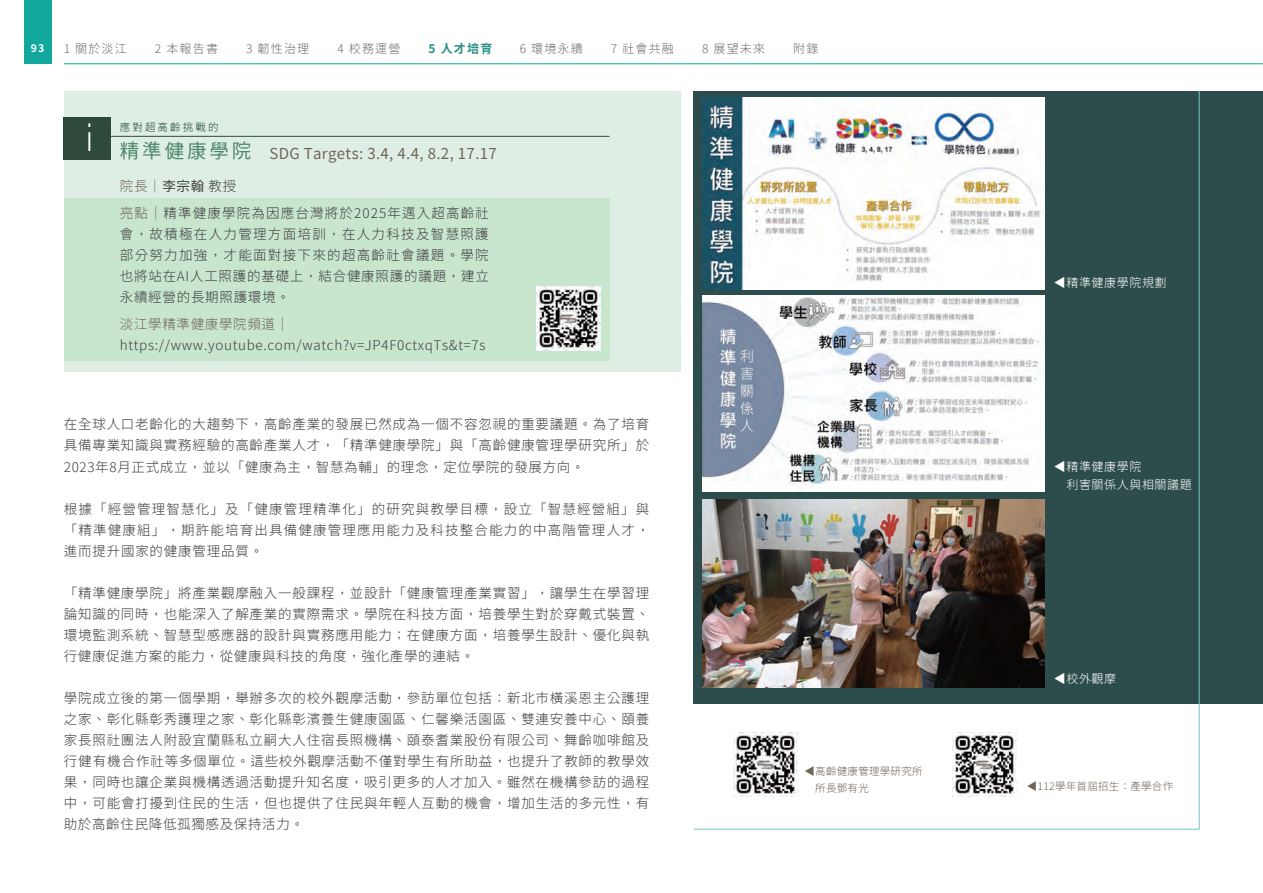
<style>
.page{position:relative;width:1263px;height:893px;background:#fff}
.page>*{position:absolute;margin:0;border:0;box-sizing:border-box;transform-origin:0 0}
.t1{font:19.5px "Taipei Sans TC Beta";letter-spacing:.15em;color:#4c876b}
.t2{font:15px "Taipei Sans TC Beta";letter-spacing:.025em;color:#716557}
.t3{font:300 13.5px/21px "Taipei Sans TC Beta";letter-spacing:.055em;color:#3e3e3f;text-align:justify}
.t4{font:300 13.5px/27px "Taipei Sans TC Beta";letter-spacing:.085em;color:#3e3e3f}
.t5{font:300 13.5px "Taipei Sans TC Beta";letter-spacing:.05em;color:#716557}
.t6{font:300 12px "Taipei Sans TC Beta";letter-spacing:.1em;color:#6c6d70}
.t7{font:300 12px/18px "Taipei Sans TC Beta";letter-spacing:.05em;color:#fff}
.t8{font:700 12px "Taipei Sans TC Beta";color:#299085}
.t9{font:300 10.5px/16.5px "Taipei Sans TC Beta";letter-spacing:.025em;color:#716557}
.t10{font:300 10.5px "Taipei Sans TC Beta";letter-spacing:.2em;color:#1e4438}
.t11{font:700 10.5px "Taipei Sans TC Beta";color:#fff}
.s1{color:#716557}
.s2{font-weight:400}
</style>
<div class="page">
<div style="left:694px;top:91px;width:569px;height:613px;background:#2c4d4b"></div>
<img style="left:702px;top:98px;width:343px;height:191px">
<div style="left:24px;top:0;width:27px;height:64px;background:#12a79d"></div>
<hr style="left:64px;top:63px;width:1199px;height:1px;background:#12a79d">
<div style="left:64px;top:91px;width:616px;height:280px;background:#dfeee4"></div>
<div style="left:64px;top:198px;width:545px;height:163px;background:#c8e5ce"></div>
<div style="left:64px;top:117px;width:47px;height:43px;background:#2f493d"></div>
<hr style="left:111px;top:136px;width:498px;height:1px;background:#2f493d">
<img style="left:536px;top:287px;width:64px;height:63px">
<img style="left:702px;top:296px;width:343px;height:195px">
<img style="left:702px;top:500px;width:343px;height:187px">
<img style="left:734px;top:732px;width:64px;height:64px">
<img style="left:953px;top:732px;width:63px;height:64px">
<hr style="left:694px;top:829px;width:505px;height:1px;background:#70c9c0">
<hr style="left:1199px;top:91px;width:1px;height:738px;background:#70c9c0">
<p class="t11" style="left:31px;top:42px;width:15px">93</p>
<p class="t6" style="left:64px;top:42px;width:65px">1 關於淡江</p>
<p class="t6" style="left:155px;top:42px;width:65px">2 本報告書</p>
<p class="t6" style="left:246px;top:42px;width:65px">3 韌性治理</p>
<p class="t6" style="left:337px;top:42px;width:65px">4 校務運營</p>
<p class="t8" style="left:428px;top:42px;width:65px">5 人才培育</p>
<p class="t6" style="left:520px;top:42px;width:65px">6 環境永續</p>
<p class="t6" style="left:611px;top:42px;width:65px">7 社會共融</p>
<p class="t6" style="left:702px;top:42px;width:65px">8 展望未來</p>
<p class="t6" style="left:793px;top:42px;width:27px">附錄</p>
<p class="t10" style="left:120px;top:121px;width:100px">應對超高齡挑戰的</p>
<h1 class="t1" style="left:120px;top:140px;width:133px">精準健康學院</h1>
<p class="t4" style="left:120px;top:172px;width:371px"><span class="s1">院長｜</span><span class="s2">李宗翰</span> 教授<br><span class="s1">亮點｜</span>精準健康學院為因應台灣將於2025年邁入超高齡社</p>
<p class="t3" style="left:120px;top:223px;width:371px">會，故積極在人力管理方面培訓，在人力科技及智慧照護部分努力加強，才能面對接下來的超高齡社會議題。學院也將站在AI人工照護的基礎上，結合健康照護的議題，建立永續經營的長期照護環境。</p>
<p class="t5" style="left:120px;top:316px;width:171px">淡江學精準健康學院頻道｜</p>
<p class="t3" style="left:120px;top:334px;width:367px">https://www.youtube.com/watch?v=JP4F0ctxqTs&amp;t=7s</p>
<p class="t2" style="left:269px;top:145px;width:229px">SDG Targets: 3.4, 4.4, 8.2, 17.17</p>
<p class="t3" style="left:64px;top:414px;width:587px">在全球人口老齡化的大趨勢下，高齡產業的發展已然成為一個不容忽視的重要議題。為了培育具備專業知識與實務經驗的高齡產業人才，「精準健康學院」與「高齡健康管理學研究所」於2023年8月正式成立，並以「健康為主，智慧為輔」的理念，定位學院的發展方向。</p>
<p class="t3" style="left:64px;top:498px;width:587px">根據「經營管理智慧化」及「健康管理精準化」的研究與教學目標，設立「智慧經營組」與「精準健康組」，期許能培育出具備健康管理應用能力及科技整合能力的中高階管理人才，進而提升國家的健康管理品質。</p>
<p class="t3" style="left:64px;top:582px;width:587px">「精準健康學院」將產業觀摩融入一般課程，並設計「健康管理產業實習」，讓學生在學習理論知識的同時，也能深入了解產業的實際需求。學院在科技方面，培養學生對於穿戴式裝置、環境監測系統、智慧型感應器的設計與實務應用能力；在健康方面，培養學生設計、優化與執行健康促進方案的能力，從健康與科技的角度，強化產學的連結。</p>
<p class="t3" style="left:64px;top:687px;width:587px">學院成立後的第一個學期，舉辦多次的校外觀摩活動，參訪單位包括：新北市橫溪恩主公護理之家、彰化縣彰秀護理之家、彰化縣彰濱養生健康園區、仁馨樂活園區、雙連安養中心、頤養家長照社團法人附設宜蘭縣私立嗣大人住宿長照機構、頤泰耆業股份有限公司、舞齡咖啡館及行健有機合作社等多個單位。這些校外觀摩活動不僅對學生有所助益，也提升了教師的教學效果，同時也讓企業與機構透過活動提升知名度，吸引更多的人才加入。雖然在機構參訪的過程中，可能會打擾到住民的生活，但也提供了住民與年輕人互動的機會，增加生活的多元性，有助於高齡住民降低孤獨感及保持活力。</p>
<p class="t9" style="left:804px;top:763px;width:120px">◀高齡健康管理學研究所　所長鄧有光</p>
<p class="t7" style="left:1054px;top:274px;width:114px">◀精準健康學院規劃</p>
<p class="t7" style="left:1054px;top:458px;width:139px">◀精準健康學院<br>　利害關係人與相關議題</p>
<p class="t7" style="left:1054px;top:670px;width:64px">◀校外觀摩</p>
<p class="t9" style="left:1027px;top:778px;width:148px">◀112學年首屆招生：產學合作</p>
</div>
